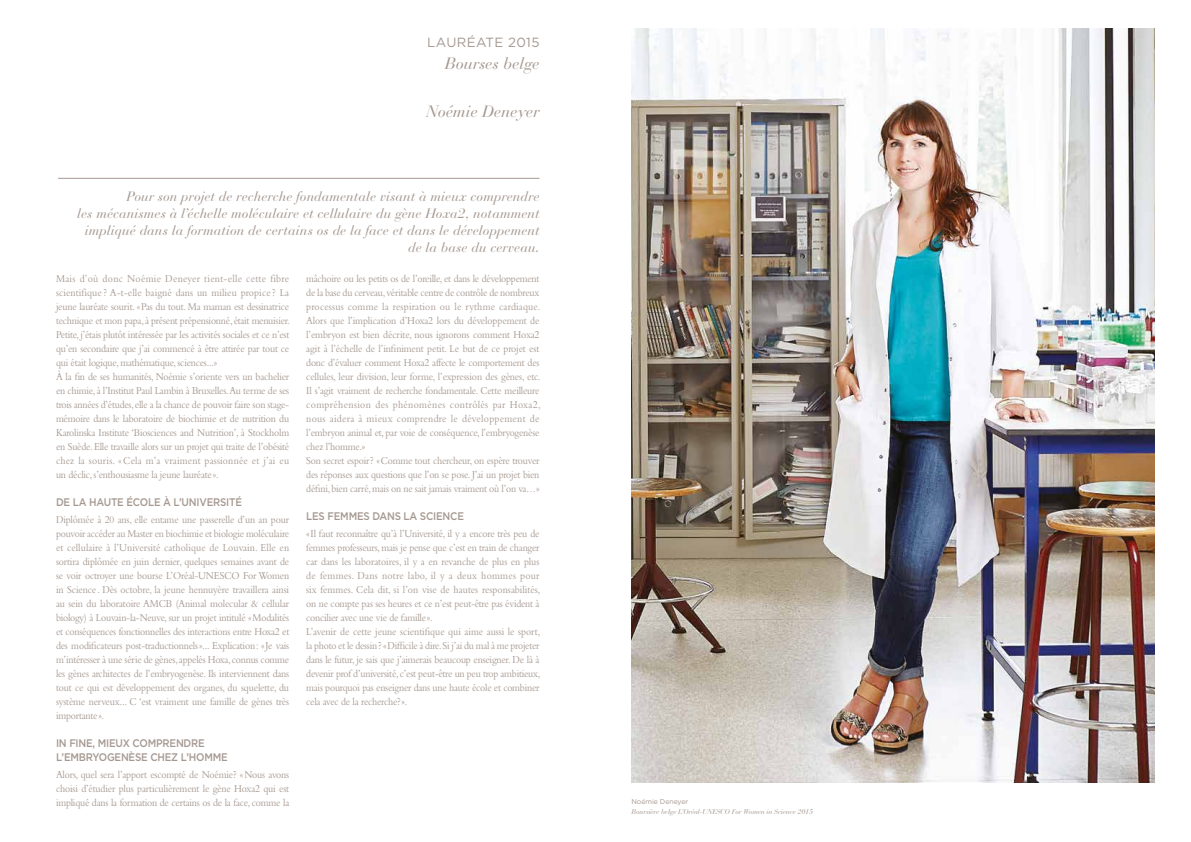
<style>
.page{position:relative;width:1191px;height:842px;background:#fff}
.page>*{position:absolute;margin:0;border:0;box-sizing:border-box;transform-origin:0 0}
.t1{font:italic 16.4px "Bauer Bodoni";letter-spacing:-.005em;color:#a59890}
.t2{font:italic 13.5px/17px "Bauer Bodoni";letter-spacing:.01em;color:#a59890;text-align:right}
.t3{font:13.3px "Gotham";letter-spacing:.025em;color:#a59890}
.t4{font:11px/14px "Bembo";letter-spacing:-.02em;color:#a59890;scale:.9 1}
.t5{font:500 11px/14px "Gotham";letter-spacing:-.02em;color:#a59890;scale:.9 1}
.t6{font:italic 7px "Bauer Bodoni";letter-spacing:-.01em;color:#a59890}
.t7{font:7px "Gotham";letter-spacing:-.01em;color:#a59890}
</style>
<div class="page">
<hr style="left:58px;top:178px;width:481px;height:1px;background:#a59890">
<img style="left:631px;top:28px;width:523px;height:755px">
<p class="t3" style="left:427px;top:34px;width:114px">LAURÉATE 2015</p>
<h1 class="t1" style="left:445px;top:54px;width:96px">Bourses belge</h1>
<h1 class="t1" style="left:426px;top:101px;width:115px">Noémie Deneyer</h1>
<p class="t2" style="left:77px;top:188px;width:464px">Pour son projet de recherche fondamentale visant à mieux comprendre<br>les mécanismes à l’échelle moléculaire et cellulaire du gène Hoxa2, notamment impliqué dans la formation de certains os de la face et dans le développement de la base du cerveau.</p>
<p class="t4" style="left:56px;top:271px;width:262px">Mais d’où donc Noémie Deneyer tient-elle cette fibre scientifique ? A-t-elle baigné dans un milieu propice ? La jeune lauréate sourit. «Pas du tout. Ma maman est dessinatrice technique et mon papa, à présent prépensionné, était menuisier.<br>Petite, j’étais plutôt intéressée par les activités sociales et ce n’est qu’en secondaire que j’ai commencé à être attirée par tout ce qui était logique, mathématique, sciences...»<br>À la fin de ses humanités, Noémie s’oriente vers un bachelier en chimie, à l’Institut Paul Lambin à Bruxelles.Au terme de ses trois années d’études, elle a la chance de pouvoir faire son stage&shy;mémoire dans le laboratoire de biochimie et de nutrition du Karolinska Institute ‘Biosciences and Nutrition’, à Stockholm en Suède. Elle travaille alors sur un projet qui traite de l’obésité chez la souris. « Cela m’a vraiment passionnée et j’ai eu un déclic, s’enthousiasme la jeune lauréate».</p>
<p class="t5" style="left:56px;top:495px;width:208px">DE LA HAUTE ÉCOLE À L’UNIVERSITÉ</p>
<p class="t4" style="left:56px;top:512px;width:261px;text-align:justify">Diplômée à 20 ans, elle entame une passerelle d’un an pour pouvoir accéder au Master en biochimie et biologie moléculaire et cellulaire à l’Université catholique de Louvain. Elle en sortira diplômée en juin dernier, quelques semaines avant de se voir octroyer une bourse L’Oréal-UNESCO For Women in Science. Dès octobre, la jeune hennuyère travaillera ainsi au sein du laboratoire AMCB (Animal molecular &amp; cellular biology) à Louvain-la-Neuve, sur un projet intitulé «Modalités et conséquences fonctionnelles des interactions entre Hoxa2 et des modificateurs post-traductionnels»... Explication: «Je vais m’intéresser à une série de gènes, appelés Hoxa, connus comme les gènes architectes de l’embryogenèse. Ils interviennent dans tout ce qui est développement des organes, du squelette, du système nerveux... C ‘est vraiment une famille de gènes très importante».</p>
<p class="t5" style="left:56px;top:736px;width:192px">IN FINE, MIEUX COMPRENDRE<br>L’EMBRYOGENÈSE CHEZ L’HOMME</p>
<p class="t4" style="left:56px;top:767px;width:261px;text-align:justify">Alors, quel sera l’apport escompté de Noémie? «Nous avons choisi d’étudier plus particulièrement le gène Hoxa2 qui est impliqué dans la formation de certains os de la face, comme la</p>
<p class="t4" style="left:306px;top:271px;width:262px">mâchoire ou les petits os de l’oreille, et dans le développement de la base du cerveau, véritable centre de contrôle de nombreux processus comme la respiration ou le rythme cardiaque.<br>Alors que l’implication d’Hoxa2 lors du développement de l’embryon est bien décrite, nous ignorons comment Hoxa2 agit à l’échelle de l’infiniment petit. Le but de ce projet est donc d’évaluer comment Hoxa2 affecte le comportement des cellules, leur division, leur forme, l’expression des gènes, etc.<br>Il s’agit vraiment de recherche fondamentale. Cette meilleure compréhension des phénomènes contrôlés par Hoxa2, nous aidera à mieux comprendre le développement de l’embryon animal et, par voie de conséquence, l’embryogenèse chez l’homme.»<br>Son secret espoir? «Comme tout chercheur, on espère trouver des réponses aux questions que l’on se pose. J’ai un projet bien défini, bien carré, mais on ne sait jamais vraiment où l’on va…»</p>
<p class="t5" style="left:306px;top:509px;width:177px">LES FEMMES DANS LA SCIENCE</p>
<p class="t4" style="left:306px;top:526px;width:262px">«Il faut reconnaître qu’à l’Université, il y a encore très peu de femmes professeurs, mais je pense que c’est en train de changer car dans les laboratoires, il y a en revanche de plus en plus de femmes. Dans notre labo, il y a deux hommes pour six femmes. Cela dit, si l’on vise de hautes responsabilités, on ne compte pas ses heures et ce n’est peut-être pas évident à concilier avec une vie de famille».<br>L’avenir de cette jeune scientifique qui aime aussi le sport, la photo et le dessin? «Difficile à dire. Si j’ai du mal à me projeter dans le futur, je sais que j’aimerais beaucoup enseigner. De là à devenir prof d’université, c’est peut-être un peu trop ambitieux, mais pourquoi pas enseigner dans une haute école et combiner cela avec de la recherche?».</p>
<p class="t7" style="left:631px;top:797px;width:58px">Noémie Deneyer</p>
<p class="t6" style="left:631px;top:808px;width:183px">Boursière belge L’Oréal-UNESCO For Women in Science 2015</p>
</div>
